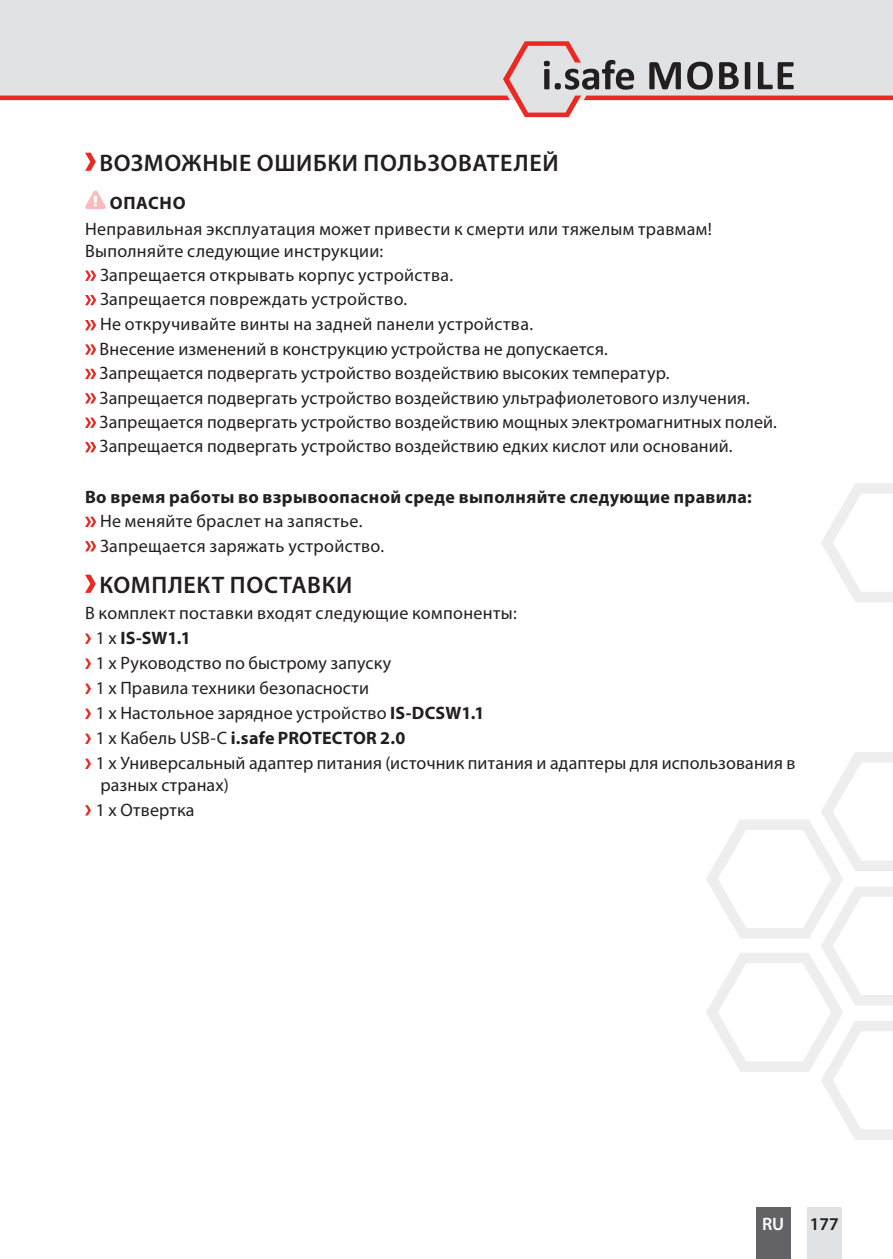
<style>
.page{position:relative;width:893px;height:1259px;background:#fff}
.page>*{position:absolute;margin:0;border:0;box-sizing:border-box;transform-origin:0 0}
.t1{font:600 24px "Myriad Pro";letter-spacing:.025em;color:#231f20}
.t2{font:18px/24.6px "Myriad Pro";letter-spacing:.01em;color:#231f20}
.t3{font:700 18px "Myriad Pro";letter-spacing:.025em;color:#231f20}
.t4{font:600 18px "Myriad Pro";color:#231f20}
.t5{font:600 18px "Myriad Pro";color:#fff}
.s1{font-weight:700}
</style>
<div class="page">
<svg style="left:821px;top:483px;width:72px;height:119px"></svg>
<svg style="left:706px;top:752px;width:187px;height:388px"></svg>
<div style="left:756px;top:1208px;width:34px;height:51px;background:#636366"></div>
<div style="left:807px;top:1208px;width:34px;height:51px;background:#e1e2e4"></div>
<div style="left:0;top:0;width:893px;height:41px;background:#e1e2e4"></div>
<svg style="left:0;top:41px;width:893px;height:76px"></svg>
<svg style="left:85px;top:153px;width:11px;height:18px"></svg>
<svg style="left:85px;top:190px;width:21px;height:19px"></svg>
<svg style="left:85px;top:270px;width:11px;height:11px"></svg>
<svg style="left:85px;top:295px;width:11px;height:10px"></svg>
<svg style="left:85px;top:320px;width:11px;height:10px"></svg>
<svg style="left:85px;top:344px;width:11px;height:11px"></svg>
<svg style="left:85px;top:369px;width:11px;height:10px"></svg>
<svg style="left:85px;top:393px;width:11px;height:10px"></svg>
<svg style="left:85px;top:417px;width:11px;height:11px"></svg>
<svg style="left:85px;top:442px;width:11px;height:10px"></svg>
<svg style="left:85px;top:517px;width:11px;height:10px"></svg>
<svg style="left:85px;top:541px;width:11px;height:10px"></svg>
<svg style="left:85px;top:575px;width:11px;height:18px"></svg>
<svg style="left:85px;top:633px;width:6px;height:11px"></svg>
<svg style="left:85px;top:658px;width:6px;height:11px"></svg>
<svg style="left:85px;top:683px;width:6px;height:11px"></svg>
<svg style="left:85px;top:708px;width:6px;height:11px"></svg>
<svg style="left:85px;top:733px;width:6px;height:11px"></svg>
<svg style="left:85px;top:758px;width:6px;height:11px"></svg>
<svg style="left:85px;top:805px;width:6px;height:10px"></svg>
<h1 class="t1" style="left:99px;top:148px;width:461px">ВОЗМОЖНЫЕ ОШИБКИ ПОЛЬЗОВАТЕЛЕЙ</h1>
<p class="t3" style="left:110px;top:191px;width:77px">ОПАСНО</p>
<p class="t2" style="left:85px;top:218px;width:628px;line-height:21.6px">Неправильная эксплуатация может привести к смерти или тяжелым травмам!<br>Выполняйте следующие инструкции:</p>
<p class="t2" style="left:100px;top:262px;width:679px">Запрещается открывать корпус устройства.<br>Запрещается повреждать устройство.<br>Не откручивайте винты на задней панели устройства.<br>Внесение изменений в конструкцию устройства не допускается.<br>Запрещается подвергать устройство воздействию высоких температур.<br>Запрещается подвергать устройство воздействию ультрафиолетового излучения.<br>Запрещается подвергать устройство воздействию мощных электромагнитных полей.<br>Запрещается подвергать устройство воздействию едких кислот или оснований.</p>
<p class="t3" style="left:85px;top:485px;width:668px">Во время работы во взрывоопасной среде выполняйте следующие правила:</p>
<p class="t2" style="left:100px;top:509px;width:286px">Не меняйте браслет на запястье.<br>Запрещается заряжать устройство.</p>
<h1 class="t1" style="left:99px;top:570px;width:255px">КОМПЛЕКТ ПОСТАВКИ</h1>
<p class="t2" style="left:96px;top:600px;width:701px;text-indent:-11px">В комплект поставки входят следующие компоненты:<br>1 x <span class="s1">IS-SW1.1<br></span>1 x Руководство по быстрому запуску<br>1 x Правила техники безопасности<br>1 x Настольное зарядное устройство <span class="s1">IS-DCSW1.1<br></span>1 x Кабель USB-C <span class="s1">i.safe PROTECTOR 2.0<br></span>1 x Универсальный адаптер питания (источник питания и адаптеры для использования в</p>
<p class="t2" style="left:96px;top:772px;width:135px">разных странах)<br>1 x Отвертка</p>
<p class="t5" style="left:762px;top:1212px;width:24px">RU</p>
<p class="t4" style="left:810px;top:1212px;width:30px">177</p>
</div>
